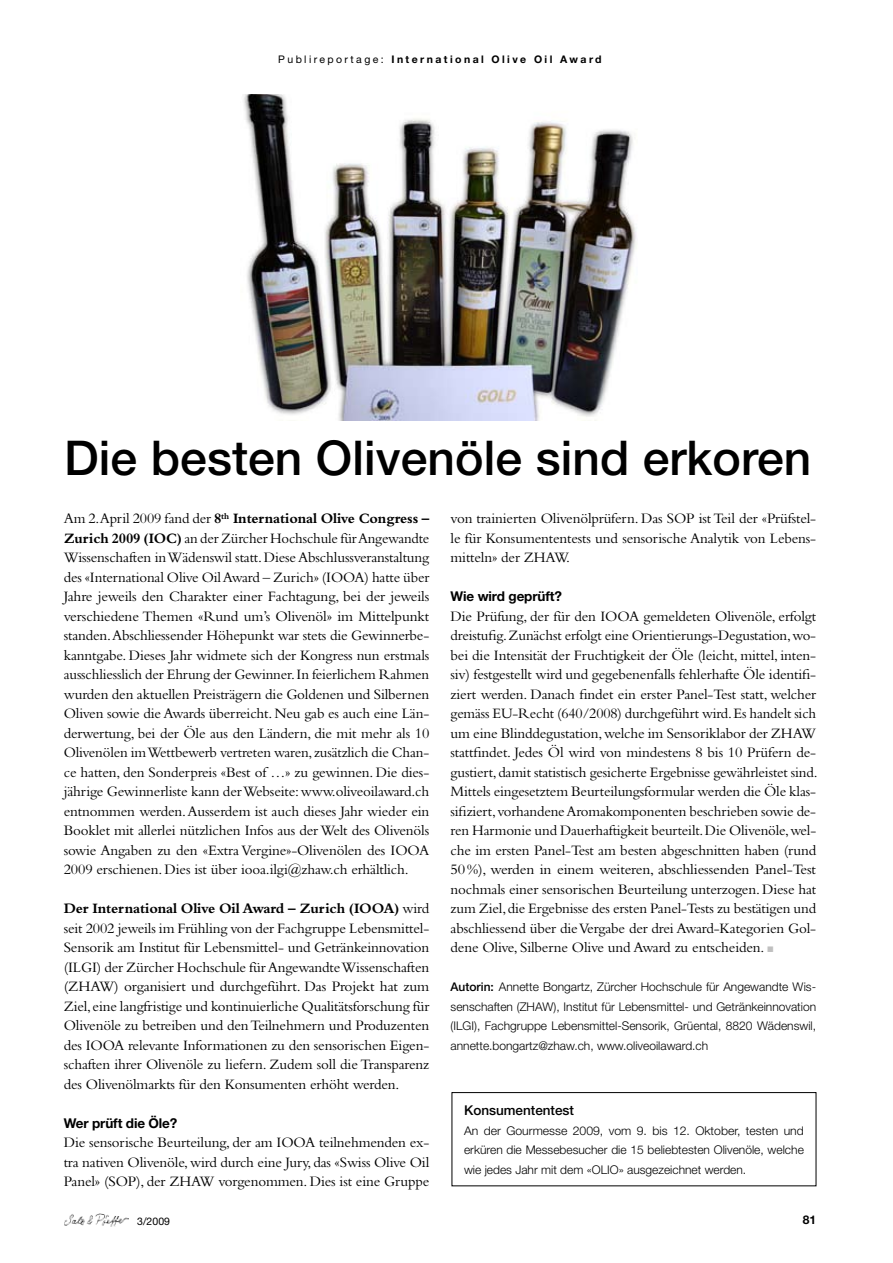
<style>
.page{position:relative;width:893px;height:1263px;background:#fff}
.page>*{position:absolute;margin:0;border:0;box-sizing:border-box;transform-origin:0 0}
.t1{font:500 48px "Helvetica Neue";color:#000}
.t2{font:15px/19.5px "Bembo";letter-spacing:-.01em;color:#000;text-align:justify}
.t3{font:700 13.5px "Helvetica Neue";letter-spacing:-.01em;color:#000}
.t4{font:500 13.5px "Helvetica Neue";color:#000}
.t5{font:300 12px/19.5px "Helvetica Neue";color:#000;text-align:justify}
.t6{font:700 12px "Helvetica Neue";color:#000}
.t7{font:700 10.5px "Helvetica Neue";letter-spacing:.23em;color:#000}
.t8{font:10.5px "Helvetica Neue";color:#000}
.s1{font-weight:400}
.s2{font-weight:700}
.s3{font-family:"Century";font-size:12px;color:#c0c0c0}
.s4{font-weight:500}
</style>
<div class="page">
<img style="left:64px;top:1213px;width:65px;height:14px">
<img style="left:243px;top:94px;width:394px;height:326px">
<div style="left:452px;top:1092px;width:364px;height:94px;border:1px solid #000"></div>
<p class="t7" style="left:278px;top:56px;width:325px"><span class="s1">Publireportage:</span> International Olive Oil Award</p>
<h1 class="t1" style="left:64px;top:441px;width:749px">Die besten Olivenöle sind erkoren</h1>
<p class="t2" style="left:64px;top:510px;width:367px">Am 2.April 2009 fand der <span class="s2">8</span><sup>th</sup> <span class="s2">International Olive Congress – Zurich 2009 (IOC)</span> an der Zürcher Hochschule für Angewandte Wissenschaften in Wädenswil statt. Diese Abschlussveranstaltung des «International Olive Oil Award – Zurich» (IOOA) hatte über Jahre jeweils den Charakter einer Fachtagung, bei der jeweils verschiedene Themen «Rund um’s Olivenöl» im Mittelpunkt standen.Abschliessender Höhepunkt war stets die Gewinnerbe&shy;kanntgabe. Dieses Jahr widmete sich der Kongress nun erstmals ausschliesslich der Ehrung der Gewinner. In feierlichem Rahmen wurden den aktuellen Preisträgern die Goldenen und Silbernen Oliven sowie die Awards überreicht. Neu gab es auch eine Län&shy;derwertung, bei der Öle aus den Ländern, die mit mehr als 10<br>Olivenölen im Wettbewerb vertreten waren, zusätzlich die Chan&shy;ce hatten, den Sonderpreis «Best of …» zu gewinnen. Die dies&shy;jährige Gewinnerliste kann der Webseite: www.oliveoilaward.ch entnommen werden. Ausserdem ist auch dieses Jahr wieder ein Booklet mit allerlei nützlichen Infos aus der Welt des Olivenöls sowie Angaben zu den «Extra Vergine»-Olivenölen des IOOA 2009 erschienen. Dies ist über iooa.ilgi@zhaw.ch erhältlich.</p>
<p class="t2" style="left:64px;top:900px;width:367px"><span class="s2">Der International Olive Oil Award – Zurich (IOOA)</span> wird seit 2002 jeweils im Frühling von der Fachgruppe Lebensmittel-Sensorik am Institut für Lebensmittel- und Getränkeinnovation (ILGI) der Zürcher Hochschule für Angewandte Wissenschaften (ZHAW) organisiert und durchgeführt. Das Projekt hat zum Ziel, eine langfristige und kontinuierliche Qualitätsforschung für Olivenöle zu betreiben und den Teilnehmern und Produzenten des IOOA relevante Informationen zu den sensorischen Eigen&shy;schaften ihrer Olivenöle zu liefern. Zudem soll die Transparenz des Olivenölmarkts für den Konsumenten erhöht werden.</p>
<p class="t3" style="left:64px;top:1118px;width:115px">Wer prüft die Öle?</p>
<p class="t2" style="left:64px;top:1134px;width:367px">Die sensorische Beurteilung, der am IOOA teilnehmenden ex&shy;tra nativen Olivenöle, wird durch eine Jury, das «Swiss Olive Oil Panel» (SOP), der ZHAW vorgenommen. Dies ist eine Gruppe</p>
<p class="t2" style="left:451px;top:510px;width:367px">von trainierten Olivenölprüfern. Das SOP ist Teil der «Prüfstel&shy;le für Konsumententests und sensorische Analytik von Lebens&shy;mitteln» der ZHAW.</p>
<p class="t3" style="left:451px;top:592px;width:113px">Wie wird geprüft?</p>
<p class="t2" style="left:451px;top:608px;width:369px">Die Prüfung, der für den IOOA gemeldeten Olivenöle, erfolgt dreistufig. Zunächst erfolgt eine Orientierungs-Degustation, wo&shy;bei die Intensität der Fruchtigkeit der Öle (leicht, mittel, inten&shy;siv) festgestellt wird und gegebenenfalls fehlerhafte Öle identifi&shy;ziert werden. Danach findet ein erster Panel-Test statt, welcher gemäss EU-Recht (640/2008) durchgeführt wird. Es handelt sich um eine Blinddegustation, welche im Sensoriklabor der ZHAW stattfindet. Jedes Öl wird von mindestens 8 bis 10 Prüfern de&shy;gustiert, damit statistisch gesicherte Ergebnisse gewährleistet sind.<br>Mittels eingesetztem Beurteilungsformular werden die Öle klas&shy;sifiziert, vorhandene Aromakomponenten beschrieben sowie de&shy;ren Harmonie und Dauerhaftigkeit beurteilt. Die Olivenöle, wel&shy;che im ersten Panel-Test am besten abgeschnitten haben (rund 50%), werden in einem weiteren, abschliessenden Panel-Test nochmals einer sensorischen Beurteilung unterzogen. Diese hat zum Ziel, die Ergebnisse des ersten Panel-Tests zu bestätigen und abschliessend über die Vergabe der drei Award-Kategorien Gol&shy;dene Olive, Silberne Olive und Award zu entscheiden. <span class="s3">■</span></p>
<p class="t5" style="left:451px;top:978px;width:367px"><span class="s4">Autorin:</span> Annette Bongartz, Zürcher Hochschule für Angewandte Wis&shy;senschaften (ZHAW), Institut für Lebensmittel- und Getränkeinnovation (ILGI), Fachgruppe Lebensmittel-Sensorik, Grüental, 8820 Wädenswil, annette.bongartz@zhaw.ch, www.oliveoilaward.ch</p>
<p class="t4" style="left:464px;top:1106px;width:111px">Konsumententest</p>
<p class="t5" style="left:464px;top:1122px;width:341px">An der Gourmesse 2009, vom 9. bis 12. Oktober, testen und erküren die Messebesucher die 15 beliebtesten Olivenöle, welche wie jedes Jahr mit dem «OLIO» ausgezeichnet werden.</p>
<p class="t8" style="left:137px;top:1218px;width:34px">3/2009</p>
<p class="t6" style="left:803px;top:1215px;width:15px">81</p>
</div>
